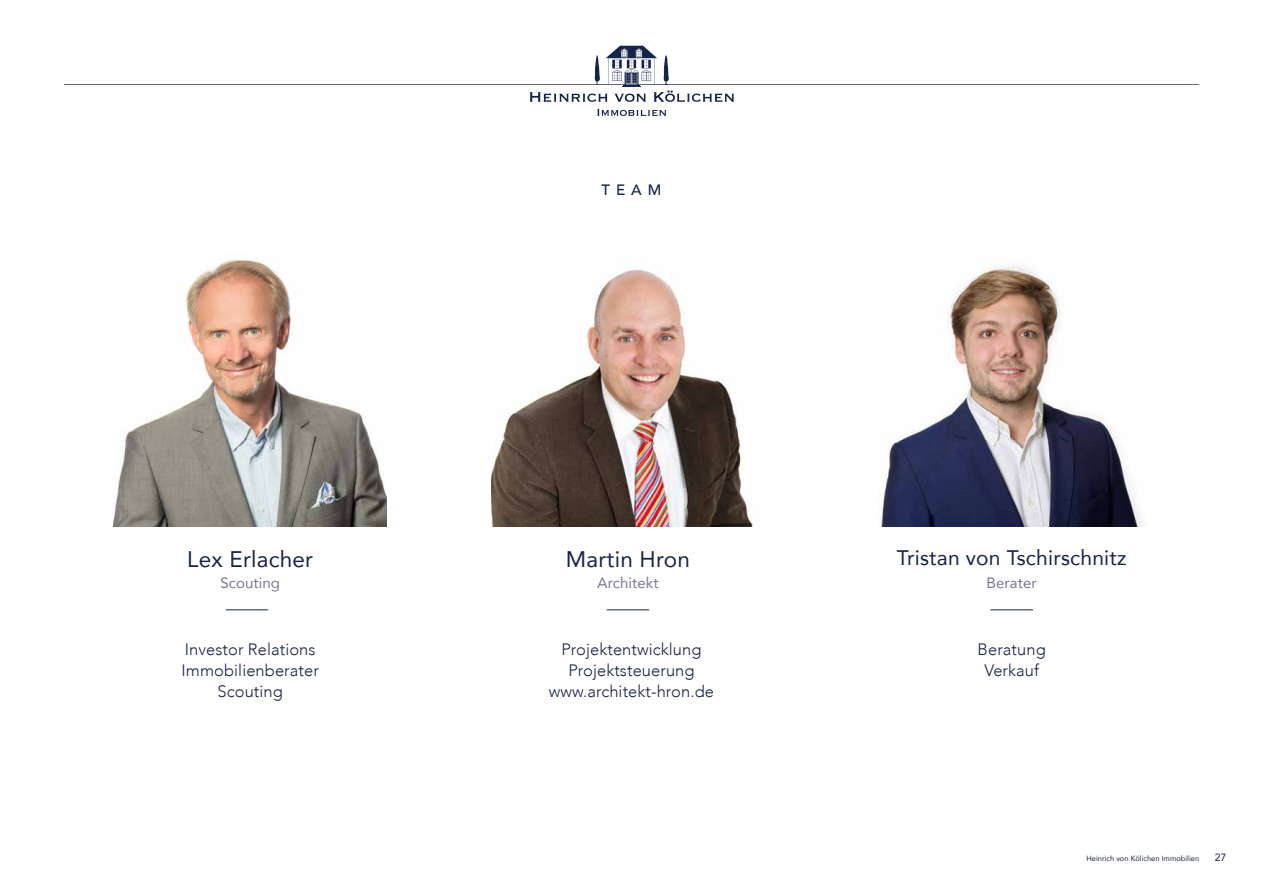
<style>
.page{position:relative;width:1263px;height:893px;background:#fff}
.page>*{position:absolute;margin:0;border:0;box-sizing:border-box;transform-origin:0 0}
.t1{font:22.5px "Avenir";letter-spacing:.01em;color:#172449}
.t2{font:21px "Avenir";letter-spacing:.01em;color:#172449}
.t3{font:300 16.5px/21px "Avenir";letter-spacing:.005em;color:#172449;text-align:center}
.t4{font:15px "Avenir";letter-spacing:.005em;color:#787894}
.t5{font:500 15px "Avenir";color:#172449}
.t6{font:10.5px "Avenir";color:#172449}
.t7{font:7.5px "Avenir";color:#172449}
</style>
<div class="page">
<img style="left:881px;top:263px;width:262px;height:263px">
<img style="left:114px;top:259px;width:273px;height:267px">
<img style="left:491px;top:269px;width:263px;height:257px">
<hr style="left:226px;top:609px;width:42px;height:1px;background:#172449">
<hr style="left:990px;top:609px;width:43px;height:1px;background:#172449">
<hr style="left:607px;top:609px;width:42px;height:1px;background:#172449">
<svg style="left:64px;top:46px;width:1135px;height:56px"></svg>
<svg style="left:597px;top:109px;width:69px;height:7px"></svg>
<h1 class="t1" style="left:187px;top:541px;width:127px">Lex Erlacher</h1>
<p class="t4" style="left:220px;top:571px;width:61px">Scouting</p>
<p class="t3" style="left:182px;top:639px;width:139px">Investor Relations<br>Immobilienberater<br>Scouting</p>
<p class="t5" style="left:601px;top:177px;width:61px">TEAM</p>
<h1 class="t1" style="left:566px;top:541px;width:125px">Martin Hron</h1>
<p class="t4" style="left:597px;top:571px;width:63px">Architekt</p>
<p class="t3" style="left:549px;top:639px;width:167px">Projektentwicklung<br>Projektsteuerung www.architekt-hron.de</p>
<p class="t2" style="left:897px;top:541px;width:231px">Tristan von Tschirschnitz</p>
<p class="t4" style="left:986px;top:571px;width:52px">Berater</p>
<p class="t3" style="left:978px;top:639px;width:70px">Beratung<br>Verkauf</p>
<p class="t7" style="left:1086px;top:852px;width:114px">Heinrich von Kölichen Immobilien</p>
<p class="t6" style="left:1215px;top:849px;width:13px">27</p>
</div>
